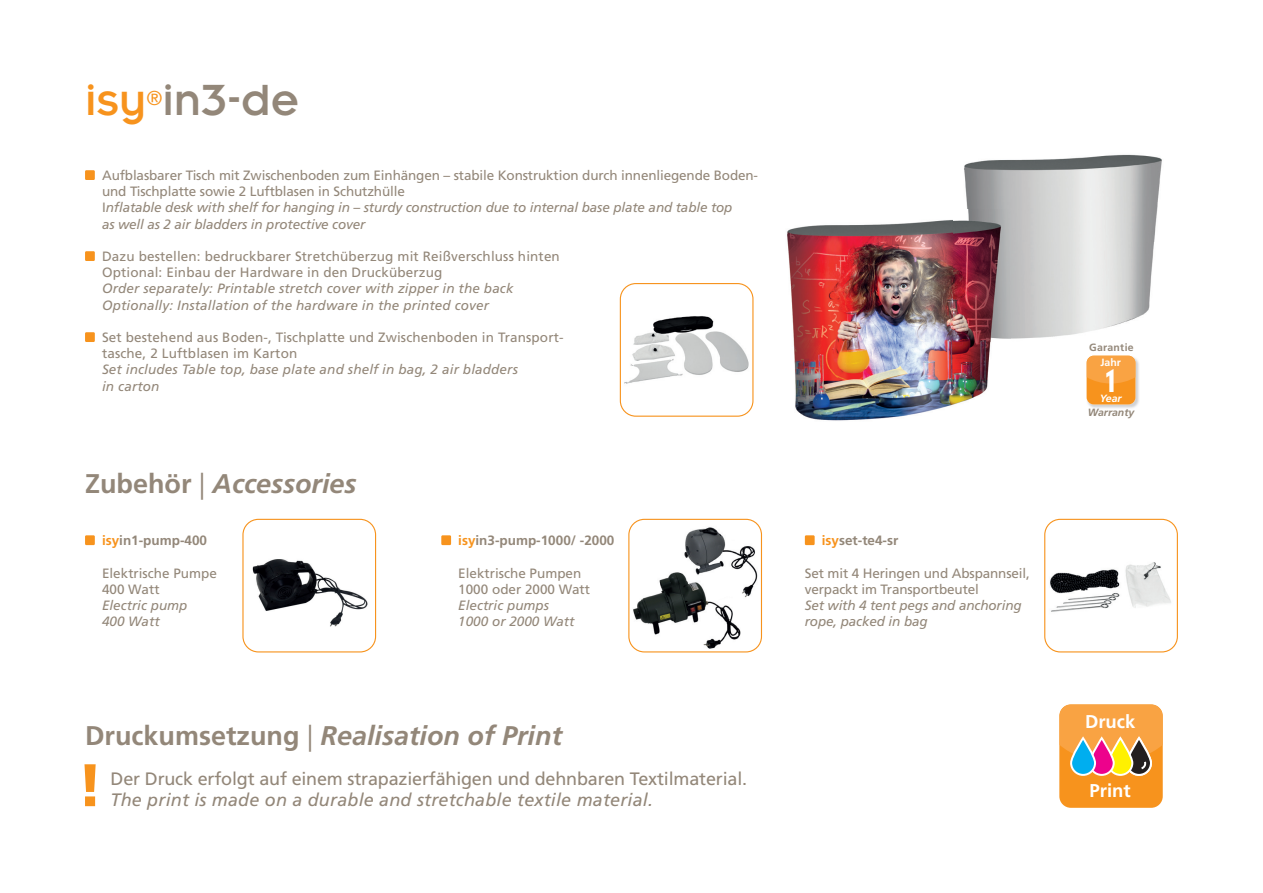
<style>
.page{position:relative;width:1263px;height:893px;background:#fff}
.page>*{position:absolute;margin:0;border:0;box-sizing:border-box;transform-origin:0 0}
.t1{font:900 60px "Frutiger LT Pro";color:#f7931d}
.t2{font:48px "Insignia LT Pro";color:#938779}
.t3{font:36px "Insignia LT Pro";color:#fff}
.t4{font:italic 700 27px "Frutiger LT Pro";color:#938779}
.t5{font:300 20.1px "Frutiger LT Pro";color:#f7931d}
.t6{font:700 18.45px "Frutiger LT Pro";color:#fff}
.t7{font:18px "Frutiger LT Pro";letter-spacing:-.01em;color:#938779}
.t8{font:italic 18px "Frutiger LT Pro";letter-spacing:.01em;color:#938779}
.t9{font:13.5px/16.2px "Frutiger LT Pro";color:#938779}
.t10{font:italic 13.5px/16.2px "Frutiger LT Pro";letter-spacing:.01em;color:#938779}
.t11{font:700 13.5px "Frutiger LT Pro";color:#938779}
.t12{font:italic 13.5px/16.2px "Frutiger LT Pro";letter-spacing:-.01em;color:#938779}
.t13{font:italic 700 10.5px "Frutiger LT Pro";color:#938779}
.t14{font:700 10.5px "Frutiger LT Pro";letter-spacing:.025em;color:#938779}
.t15{font:italic 700 10.5px "Frutiger LT Pro";color:#fff}
.t16{font:700 10.5px "Frutiger LT Pro";color:#fff}
.s1{color:#f7931d}
.s2{font-style:italic}
.s3{font-style:normal}
.s4{font-weight:300;font-style:normal}
</style>
<div class="page">
<img style="left:964px;top:154px;width:198px;height:89px">
<img style="left:1010px;top:243px;width:144px;height:96px">
<div style="left:85px;top:170px;width:10px;height:10px;background:#f7931d"></div>
<div style="left:85px;top:251px;width:10px;height:10px;background:#f7931d"></div>
<div style="left:85px;top:332px;width:10px;height:10px;background:#f7931d"></div>
<div style="left:1059px;top:704px;width:104px;height:104px;background:#f7931d;border-radius:11px"></div>
<svg style="left:1127px;top:738px;width:24px;height:37px"></svg>
<div style="left:1126px;top:737px;width:26px;height:39px;border:2px solid #fff;border-radius:12px"></div>
<svg style="left:1059px;top:704px;width:104px;height:67px;background:#e99b45"></svg>
<svg style="left:1107px;top:737px;width:26px;height:39px"></svg>
<svg style="left:1089px;top:737px;width:26px;height:39px"></svg>
<svg style="left:1070px;top:737px;width:26px;height:39px"></svg>
<div style="left:85px;top:535px;width:10px;height:10px;background:#f7931d"></div>
<img style="left:1086px;top:358px;width:53px;height:50px">
<div style="left:1086px;top:356px;width:49px;height:48px;background:#f7931d;border-radius:7px"></div>
<svg style="left:1086px;top:356px;width:49px;height:27px"></svg>
<div style="left:628px;top:519px;width:134px;height:133px;border:1px solid #f7931d;border-radius:15px"></div>
<img style="left:632px;top:572px;width:109px;height:77px">
<img style="left:678px;top:522px;width:80px;height:82px">
<div style="left:441px;top:535px;width:10px;height:10px;background:#f7931d"></div>
<div style="left:805px;top:535px;width:10px;height:10px;background:#f7931d"></div>
<div style="left:242px;top:519px;width:134px;height:133px;border:1px solid #f7931d;border-radius:15px"></div>
<img style="left:252px;top:559px;width:116px;height:68px">
<div style="left:1044px;top:519px;width:134px;height:133px;border:1px solid #f7931d;border-radius:15px"></div>
<img style="left:1050px;top:562px;width:121px;height:50px">
<div style="left:620px;top:283px;width:133px;height:134px;border:1px solid #f7931d;border-radius:15px"></div>
<img style="left:624px;top:316px;width:125px;height:68px">
<img style="left:787px;top:220px;width:176px;height:201px">
<img style="left:963px;top:341px;width:28px;height:61px">
<img style="left:953px;top:209px;width:57px;height:132px">
<h2 class="t2" style="left:85px;top:76px;width:216px"><span class="s1">isy</span> in3-de</h2>
<h3 class="t5" style="left:146px;top:87px;width:18px">®</h3>
<p class="t9" style="left:102px;top:167px;width:658px">Aufblasbarer Tisch mit Zwischenboden zum Einhängen – stabile Konstruktion durch innenliegende Boden&shy;und Tischplatte sowie 2 Luftblasen in Schutzhülle<br>I<span class="s2">nflatable desk with shelf for hanging in – sturdy construction due to internal base plate and table top<br>as well as 2 air bladders in protective cover</span></p>
<p class="t9" style="left:102px;top:248px;width:459px">Dazu bestellen: bedruckbarer Stretchüberzug mit Reißverschluss hinten<br>Optional: Einbau der Hardware in den Drucküberzug</p>
<p class="t10" style="left:102px;top:281px;width:413px">Order separately: Printable stretch cover with zipper in the back<br>Optionally: Installation of the hardware in the printed cover</p>
<p class="t9" style="left:102px;top:329px;width:463px">Set bestehend aus Boden-, Tischplatte und Zwischenboden in Transport&shy;tasche, 2 Luftblasen im Karton</p>
<p class="t10" style="left:102px;top:362px;width:417px">Set includes Table top, base plate and shelf in bag, 2 air bladders in carton</p>
<h3 class="t4" style="left:85px;top:467px;width:273px"><span class="s3">Zubehör</span> <span class="s4">|</span> Accessories</h3>
<p class="t11" style="left:102px;top:532px;width:107px"><span class="s1">isy</span>in1-pump-400</p>
<p class="t9" style="left:102px;top:565px;width:116px">Elektrische Pumpe<br>400 Watt</p>
<p class="t10" style="left:102px;top:597px;width:87px">Electric pump<br>400 Watt</p>
<p class="t11" style="left:458px;top:532px;width:158px"><span class="s1">isy</span>in3-pump-1000/ -2000</p>
<p class="t9" style="left:458px;top:565px;width:133px">Elektrische Pumpen<br>1000 oder 2000 Watt</p>
<p class="t10" style="left:458px;top:597px;width:118px">Electric pumps<br>1000 or 2000 Watt</p>
<h3 class="t4" style="left:85px;top:720px;width:479px"><span class="s3">Druckumsetzung</span> <span class="s4">|</span> Realisation of Print</h3>
<h1 class="t1" style="left:77px;top:749px;width:28px">!</h1>
<h3 class="t7" style="left:111px;top:768px;width:638px">Der Druck erfolgt auf einem strapazierfähigen und dehnbaren Textilmaterial.</h3>
<h3 class="t8" style="left:111px;top:790px;width:544px">The print is made on a durable and stretchable textile material.</h3>
<p class="t11" style="left:822px;top:532px;width:78px"><span class="s1">isy</span>set-te4-sr</p>
<p class="t9" style="left:805px;top:565px;width:226px">Set mit 4 Heringen und Abspannseil, verpackt im Transportbeutel</p>
<p class="t12" style="left:805px;top:597px;width:218px">Set with 4 tent pegs and anchoring rope, packed in bag</p>
<p class="t14" style="left:1089px;top:341px;width:46px">Garantie</p>
<p class="t16" style="left:1100px;top:356px;width:22px">Jahr</p>
<h3 class="t3" style="left:1105px;top:362px;width:13px">1</h3>
<p class="t15" style="left:1100px;top:392px;width:23px">Year</p>
<p class="t13" style="left:1088px;top:406px;width:48px">Warranty</p>
<h3 class="t6" style="left:1085px;top:711px;width:52px">Druck</h3>
<h3 class="t6" style="left:1090px;top:780px;width:43px">Print</h3>
</div>
